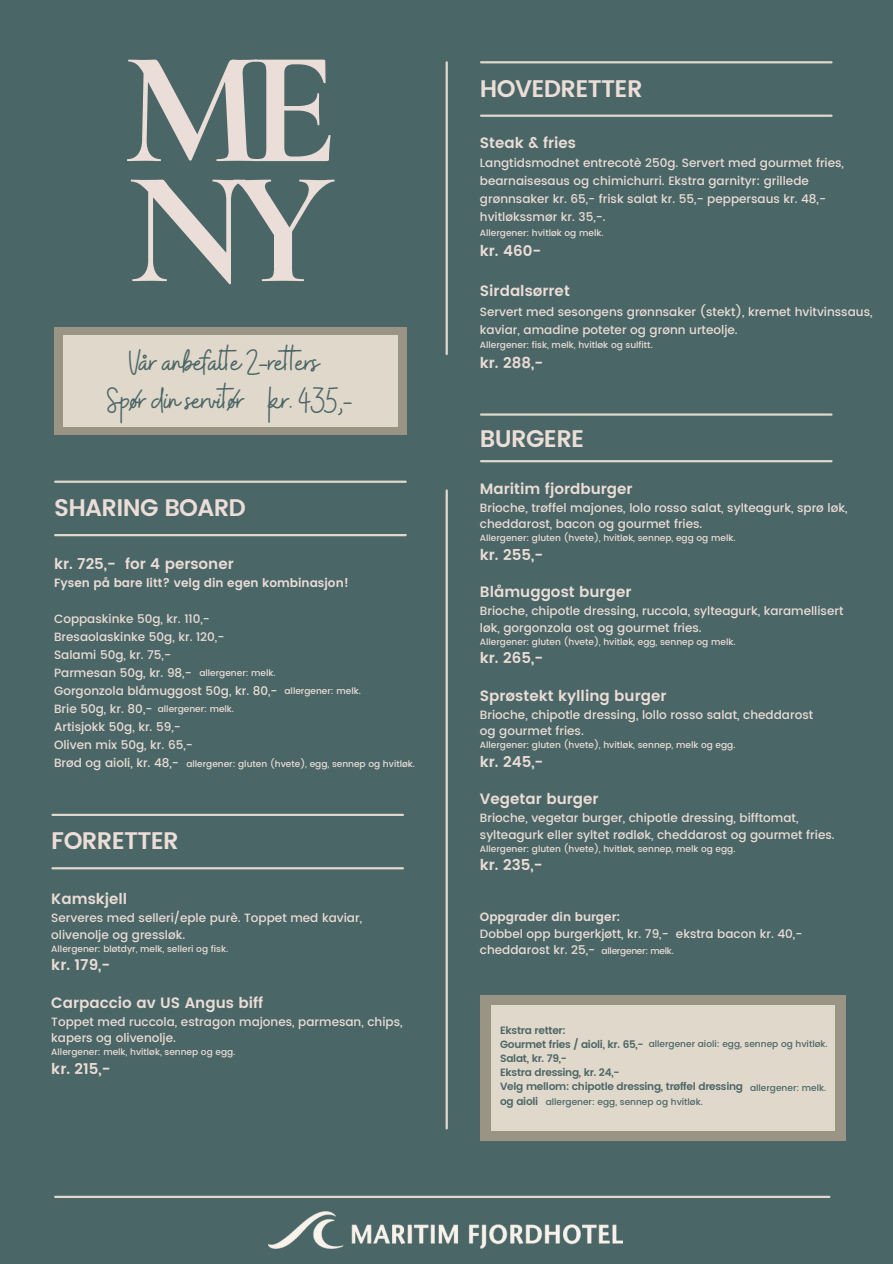
<style>
.page{position:relative;width:893px;height:1264px;background:#fff}
.page>*{position:absolute;margin:0;border:0;box-sizing:border-box;transform-origin:0 0}
.t1{font:700 162.3px/120px "Cormorant Garamond";color:#ebddd7}
.t2{font:36px "Buffalo";letter-spacing:-.03em;color:#4b6666}
.t3{font:600 24px "Poppins";letter-spacing:-.03em;color:#ebddd7}
.t4{font:600 15px "Poppins";color:#ebddd7}
.t5{font:500 12px/18px "Poppins";color:#ebddd7}
.t6{font:600 12px "Poppins";color:#ebddd7}
.t7{font:600 10.5px/14px "Poppins";letter-spacing:-.03em;color:#4b6666}
.t8{font:500 9px "Poppins";color:#ebddd7}
.t9{font:500 9px "Poppins";color:#4b6666}
.t10{font:500 9px "Poppins";letter-spacing:-.03em;color:#ebddd7}
.s1{font-weight:600}
</style>
<div class="page">
<div style="left:0;top:0;width:892px;height:1263px;background:#4b6666"></div>
<hr style="left:445px;top:62px;width:3px;height:292px;background:#e0d8cb">
<hr style="left:445px;top:490px;width:3px;height:638px;background:#e0d8cb">
<img style="left:268px;top:1211px;width:355px;height:37px">
<hr style="left:55px;top:1195px;width:774px;height:2px;background:#e0d8cb">
<hr style="left:52px;top:813px;width:351px;height:3px;background:#e0d8cb">
<hr style="left:52px;top:867px;width:351px;height:2px;background:#e0d8cb">
<hr style="left:481px;top:61px;width:350px;height:2px;background:#e0d8cb">
<hr style="left:481px;top:115px;width:350px;height:2px;background:#e0d8cb">
<hr style="left:481px;top:413px;width:350px;height:2px;background:#e0d8cb">
<hr style="left:481px;top:460px;width:350px;height:2px;background:#e0d8cb">
<div style="left:54px;top:327px;width:353px;height:107px;background:#9a9484"></div>
<div style="left:63px;top:335px;width:335px;height:92px;background:#e0d8cb"></div>
<hr style="left:55px;top:480px;width:350px;height:3px;background:#e0d8cb">
<hr style="left:55px;top:534px;width:350px;height:2px;background:#e0d8cb">
<div style="left:480px;top:994px;width:365px;height:146px;background:#9a9484"></div>
<div style="left:491px;top:1005px;width:344px;height:125px;background:#e0d8cb"></div>
<h2 class="t1" style="left:123px;top:49px;width:216px">ME<br>NY</h2>
<h4 class="t2" style="left:129px;top:339px;width:192px">Vår anbefalte 2-ret ers</h4>
<h4 class="t2" style="left:107px;top:377px;width:247px">Spør din servitør kr. 435,-</h4>
<p class="t3" style="left:54px;top:494px;width:193px">SHARING BOARD</p>
<p class="t4" style="left:54px;top:555px;width:181px">kr. 725,- for 4 personer</p>
<p class="t6" style="left:54px;top:576px;width:296px">Fysen på bare litt? velg din egen kombinasjon!</p>
<p class="t5" style="left:54px;top:610px;width:225px">Coppaskinke 50g, kr. 110,-<br>Bresaolaskinke 50g, kr. 120,-<br>Salami 50g, kr. 75,-<br>Parmesan 50g, kr. 98,-<br>Gorgonzola blåmuggost 50g, kr. 80,-<br>Brie 50g, kr. 80,-<br>Artisjokk 50g, kr. 59,-<br>Oliven mix 50g, kr. 65,-<br>Brød og aioli, kr. 48,-</p>
<h3 class="t8" style="left:199px;top:668px;width:78px">allergener: melk.</h3>
<h4 class="t8" style="left:158px;top:704px;width:78px">allergener: melk.</h4>
<h4 class="t8" style="left:284px;top:686px;width:78px">allergener: melk.</h4>
<p class="t8" style="left:186px;top:758px;width:230px">allergener: gluten (hvete), egg, sennep og hvitløk.</p>
<h4 class="t3" style="left:51px;top:827px;width:129px">FORRETTER</h4>
<h2 class="t4" style="left:51px;top:890px;width:77px">Kamskjell</h2>
<h2 class="t5" style="left:51px;top:910px;width:312px;line-height:16.5px">Serveres med selleri/eple purè. Toppet med kaviar, olivenolje og gressløk.</h2>
<h2 class="t8" style="left:51px;top:943px;width:178px">Allergener: bløtdyr, melk, selleri og fisk.</h2>
<h2 class="t4" style="left:51px;top:956px;width:60px">kr. 179,-</h2>
<h3 class="t4" style="left:51px;top:993px;width:213px">Carpaccio av US Angus biff</h3>
<h3 class="t5" style="left:51px;top:1013px;width:353px;line-height:16.5px">Toppet med ruccola, estragon majones, parmesan, chips, kapers og olivenolje.</h3>
<h3 class="t8" style="left:51px;top:1046px;width:185px">Allergener: melk, hvitløk, sennep og egg.</h3>
<h3 class="t4" style="left:51px;top:1059px;width:61px">kr. 215,-</h3>
<h4 class="t3" style="left:480px;top:75px;width:164px">HOVEDRETTER</h4>
<h4 class="t4" style="left:480px;top:134px;width:98px">Steak &amp; fries</h4>
<h4 class="t5" style="left:480px;top:154px;width:365px">Langtidsmodnet entrecotè 250g. Servert med gourmet fries, bearnaisesaus og chimichurri. Ekstra garnityr: grillede grønnsaker kr. 65,- frisk salat kr. 55,- peppersaus kr. 48,- hvitløkssmør kr. 35,-.</h4>
<h4 class="t8" style="left:480px;top:227px;width:125px">Allergener: hvitløk og melk.</h4>
<h4 class="t4" style="left:480px;top:242px;width:63px">kr. 460-</h4>
<h3 class="t4" style="left:480px;top:282px;width:91px">Sirdalsørret</h3>
<h3 class="t5" style="left:480px;top:303px;width:394px">Servert med sesongens grønnsaker (stekt), kremet hvitvinssaus, kaviar, amadine poteter og grønn urteolje.</h3>
<h3 class="t8" style="left:480px;top:340px;width:174px">Allergener: fisk, melk, hvitløk og sulfitt.</h3>
<h3 class="t4" style="left:480px;top:354px;width:65px">kr. 288,-</h3>
<h3 class="t3" style="left:480px;top:424px;width:106px">BURGERE</h3>
<h4 class="t4" style="left:480px;top:480px;width:154px">Maritim fjordburger</h4>
<h4 class="t5" style="left:480px;top:499px;width:369px;line-height:16.5px">Brioche, trøffel majones, lolo rosso salat, sylteagurk, sprø løk, cheddarost, bacon og gourmet fries.</h4>
<h4 class="t8" style="left:480px;top:532px;width:257px">Allergener: gluten (hvete), hvitløk, sennep, egg og melk.</h4>
<h4 class="t4" style="left:480px;top:546px;width:65px">kr. 255,-</h4>
<h4 class="t4" style="left:480px;top:583px;width:153px">Blåmuggost burger</h4>
<h4 class="t5" style="left:480px;top:603px;width:365px;line-height:16.5px">Brioche, chipotle dressing, ruccola, sylteagurk, karamellisert løk, gorgonzola ost og gourmet fries.</h4>
<h4 class="t8" style="left:480px;top:636px;width:257px">Allergener: gluten (hvete), hvitløk, egg, sennep og melk.</h4>
<h4 class="t4" style="left:480px;top:649px;width:65px">kr. 265,-</h4>
<h4 class="t4" style="left:480px;top:687px;width:188px">Sprøstekt kylling burger</h4>
<h4 class="t5" style="left:480px;top:706px;width:335px;line-height:16.5px">Brioche, chipotle dressing, lollo rosso salat, cheddarost og gourmet fries.</h4>
<h4 class="t8" style="left:480px;top:739px;width:257px">Allergener: gluten (hvete), hvitløk, sennep, melk og egg.</h4>
<h4 class="t4" style="left:480px;top:753px;width:65px">kr. 245,-</h4>
<h4 class="t4" style="left:480px;top:790px;width:120px">Vegetar burger</h4>
<h4 class="t5" style="left:480px;top:810px;width:356px;line-height:16.5px">Brioche, vegetar burger, chipotle dressing, bifftomat, sylteagurk eller syltet rødløk, cheddarost og gourmet fries.</h4>
<h4 class="t8" style="left:480px;top:843px;width:257px">Allergener: gluten (hvete), hvitløk, sennep, melk og egg.</h4>
<h4 class="t4" style="left:480px;top:856px;width:64px">kr. 235,-</h4>
<p class="t5" style="left:480px;top:909px;width:324px;line-height:16.5px"><span class="s1">Oppgrader din burger:<br></span>Dobbel opp burgerkjøtt, kr. 79,- ekstra bacon kr. 40,- cheddarost kr. 25,-</p>
<p class="t10" style="left:601px;top:945px;width:74px">allergener: melk.</p>
<h5 class="t7" style="left:500px;top:1023px;width:244px">Ekstra retter:<br>Gourmet fries / aioli, kr. 65,-<br>Salat, kr. 79,-<br>Ekstra dressing, kr. 24,-<br>Velg mellom: chipotle dressing, trøffel dressing</h5>
<p class="t9" style="left:648px;top:1039px;width:180px">allergener aioli: egg, sennep og hvitløk.</p>
<p class="t9" style="left:750px;top:1082px;width:78px">allergener: melk.</p>
<p class="t7" style="left:500px;top:1094px;width:40px">og aioli</p>
<h5 class="t9" style="left:545px;top:1096px;width:159px">allergener: egg, sennep og hvitløk.</h5>
</div>
